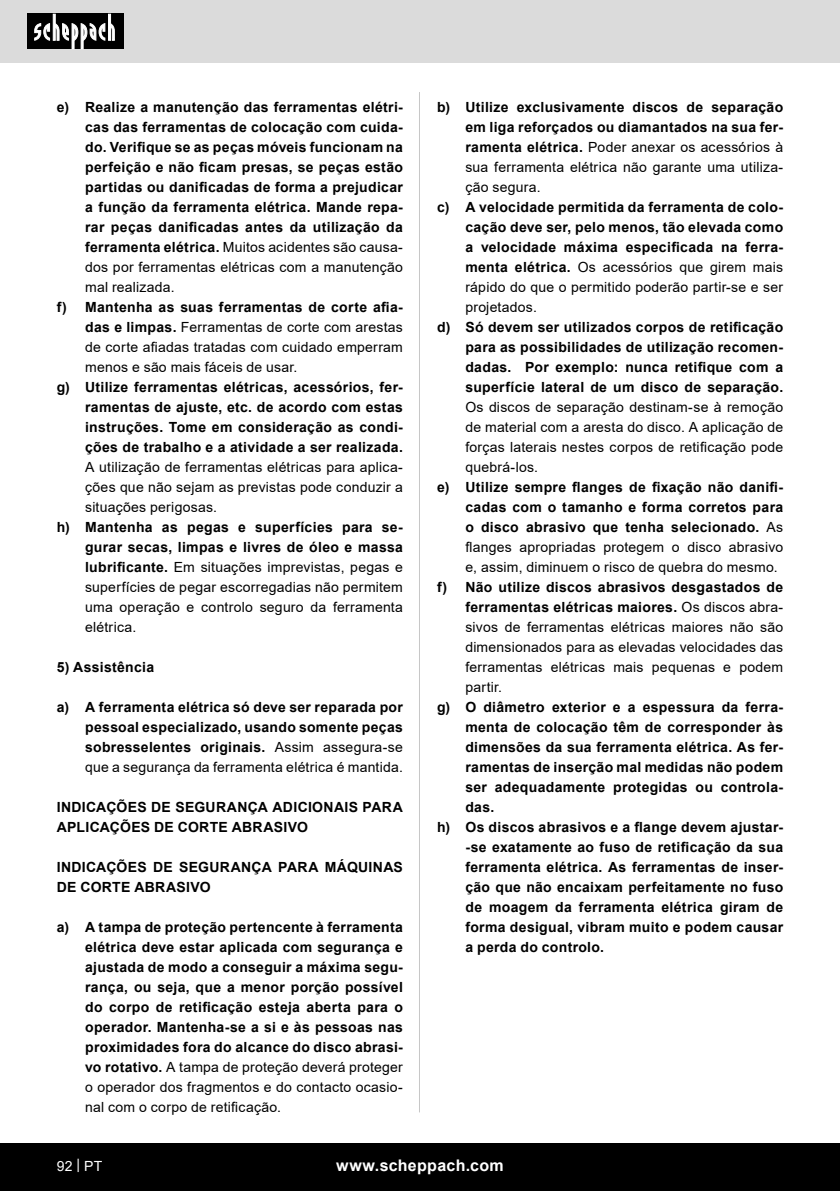
<style>
.page{position:relative;width:840px;height:1191px;background:#fff}
.page>*{position:absolute;margin:0;border:0;box-sizing:border-box;transform-origin:0 0}
.t1{font:700 16px "Arial";letter-spacing:.02em;color:#fff}
.t2{font:700 14px/20px "Arial";letter-spacing:.02em;color:#000;text-align:justify}
.t3{font:14px/20px "Arial";letter-spacing:.015em;color:#000;text-align:justify}
.t4{font:14px "Arial";color:#fff}
.s1{font-weight:400}
.s2{font-weight:700}
</style>
<div class="page">
<div style="left:0;top:0;width:839px;height:63px;background:#dbdbdb"></div>
<div style="left:0;top:1143px;width:839px;height:48px;background:#000"></div>
<div style="left:27px;top:14px;width:96px;height:35px;background:#000"></div>
<svg style="left:34px;top:14px;width:81px;height:35px"></svg>
<hr style="left:419px;top:92px;width:1px;height:1020px;background:#c7c7c7">
<p class="t2" style="left:85px;top:97px;width:319px;text-indent:-28px">e) Realize a manutenção das ferramentas elétri&shy;cas das ferramentas de colocação com cuida&shy;do. Verifique se as peças móveis funcionam na perfeição e não ficam presas, se peças estão partidas ou danificadas de forma a prejudicar a função da ferramenta elétrica. Mande repa&shy;rar peças danificadas antes da utilização da ferramenta elétrica. <span class="s1">Muitos acidentes são causa&shy;dos por ferramentas elétricas com a manutenção mal realizada.</span></p>
<p class="t3" style="left:85px;top:297px;width:319px;text-indent:-28px"><span class="s2">f) Mantenha as suas ferramentas de corte afia&shy;das e limpas.</span> Ferramentas de corte com arestas de corte afiadas tratadas com cuidado emperram menos e são mais fáceis de usar.</p>
<p class="t2" style="left:85px;top:377px;width:319px;text-indent:-28px">g) Utilize ferramentas elétricas, acessórios, fer&shy;ramentas de ajuste, etc. de acordo com estas instruções. Tome em consideração as condi&shy;ções de trabalho e a atividade a ser realizada.<br><span class="s1">A utilização de ferramentas elétricas para aplica&shy;ções que não sejam as previstas pode conduzir a situações perigosas.</span></p>
<p class="t3" style="left:85px;top:517px;width:319px;text-indent:-28px"><span class="s2">h) Mantenha as pegas e superfícies para se&shy;gurar secas, limpas e livres de óleo e massa lubrificante.</span> Em situações imprevistas, pegas e superfícies de pegar escorregadias não permitem uma operação e controlo seguro da ferramenta elétrica.</p>
<p class="t2" style="left:57px;top:657px;width:99px">5) Assistência</p>
<p class="t2" style="left:85px;top:697px;width:319px;text-indent:-28px">a) A ferramenta elétrica só deve ser reparada por pessoal especializado, usando somente peças sobresselentes originais. <span class="s1">Assim assegura-se que a segurança da ferramenta elétrica é mantida.</span></p>
<p class="t2" style="left:57px;top:797px;width:347px">INDICAÇÕES DE SEGURANÇA ADICIONAIS PARA<br>APLICAÇÕES DE CORTE ABRASIVO</p>
<p class="t2" style="left:57px;top:857px;width:347px">INDICAÇÕES DE SEGURANÇA PARA MÁQUINAS<br>DE CORTE ABRASIVO</p>
<p class="t2" style="left:85px;top:917px;width:319px;text-indent:-28px">a) A tampa de proteção pertencente à ferramenta elétrica deve estar aplicada com segurança e ajustada de modo a conseguir a máxima segu&shy;rança, ou seja, que a menor porção possível do corpo de retificação esteja aberta para o operador. Mantenha-se a si e às pessoas nas proximidades fora do alcance do disco abrasi&shy;vo rotativo. <span class="s1">A tampa de proteção deverá proteger o operador dos fragmentos e do contacto ocasio&shy;nal com o corpo de retificação.</span></p>
<p class="t2" style="left:465px;top:97px;width:319px;text-indent:-28px">b) Utilize exclusivamente discos de separação em liga reforçados ou diamantados na sua fer&shy;ramenta elétrica. <span class="s1">Poder anexar os acessórios à sua ferramenta elétrica não garante uma utiliza&shy;ção segura.</span></p>
<p class="t2" style="left:465px;top:197px;width:319px;text-indent:-28px">c) A velocidade permitida da ferramenta de colo&shy;cação deve ser, pelo menos, tão elevada como a velocidade máxima especificada na ferra&shy;menta elétrica. <span class="s1">Os acessórios que girem mais rápido do que o permitido poderão partir-se e ser projetados.</span></p>
<p class="t2" style="left:465px;top:317px;width:319px;text-indent:-28px">d) Só devem ser utilizados corpos de retificação para as possibilidades de utilização recomen&shy;dadas. Por exemplo: nunca retifique com a superfície lateral de um disco de separação.<br><span class="s1">Os discos de separação destinam-se à remoção de material com a aresta do disco. A aplicação de forças laterais nestes corpos de retificação pode quebrá-los.</span></p>
<p class="t2" style="left:465px;top:477px;width:319px;text-indent:-28px">e) Utilize sempre flanges de fixação não danifi&shy;cadas com o tamanho e forma corretos para o disco abrasivo que tenha selecionado. <span class="s1">As flanges apropriadas protegem o disco abrasivo e, assim, diminuem o risco de quebra do mesmo.</span></p>
<p class="t3" style="left:465px;top:577px;width:319px;text-indent:-28px"><span class="s2">f) Não utilize discos abrasivos desgastados de ferramentas elétricas maiores.</span> Os discos abra&shy;sivos de ferramentas elétricas maiores não são dimensionados para as elevadas velocidades das ferramentas elétricas mais pequenas e podem partir.</p>
<p class="t2" style="left:465px;top:697px;width:319px;text-indent:-28px">g) O diâmetro exterior e a espessura da ferra&shy;menta de colocação têm de corresponder às dimensões da sua ferramenta elétrica. As fer&shy;ramentas de inserção mal medidas não podem ser adequadamente protegidas ou controla&shy;das.</p>
<p class="t2" style="left:465px;top:817px;width:319px;text-indent:-28px">h) Os discos abrasivos e a flange devem ajustar--se exatamente ao fuso de retificação da sua ferramenta elétrica. As ferramentas de inser&shy;ção que não encaixam perfeitamente no fuso de moagem da ferramenta elétrica giram de forma desigual, vibram muito e podem causar a perda do controlo.</p>
<p class="t4" style="left:57px;top:1156px;width:47px">92 | PT</p>
<p class="t1" style="left:336px;top:1154px;width:169px">www.scheppach.com</p>
</div>
